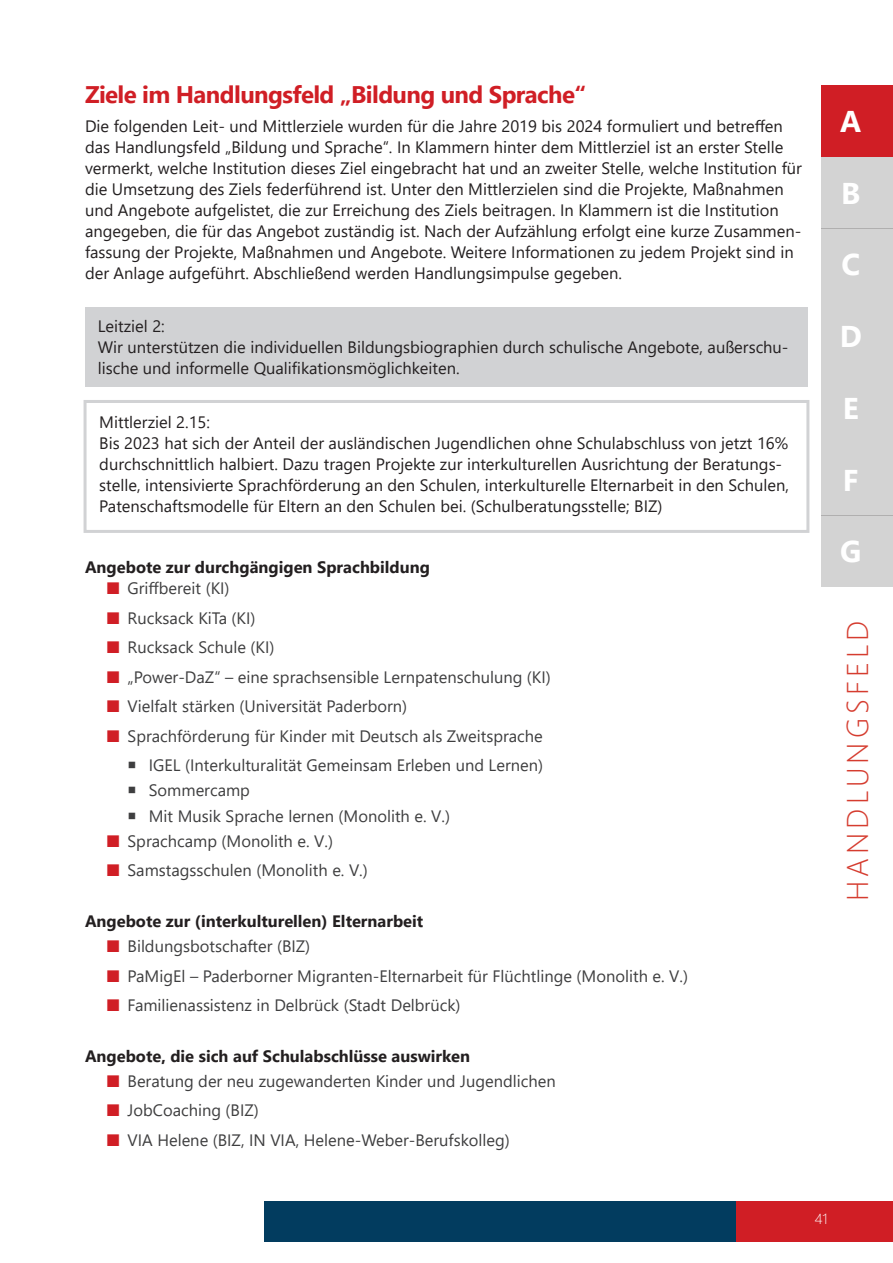
<style>
.page{position:relative;width:893px;height:1263px;background:#fff}
.page>*{position:absolute;margin:0;border:0;box-sizing:border-box;transform-origin:0 0}
.t1{font:300 30px "Segoe UI";letter-spacing:.135em;color:#d53c2f}
.t2{font:700 30px "Segoe UI";color:#fff}
.t3{font:700 24px "Segoe UI";letter-spacing:-.025em;color:#d01e25}
.t4{font:16.5px/21px "Segoe UI";color:#231f20}
.t5{font:16.5px/29.5px "Segoe UI";color:#3e3e3f;text-align:right}
.t6{font:700 16.5px "Segoe UI";color:#231f20}
.t7{font:300 14.55px "Segoe UI";color:#fff}
.s1{color:#d01e25}
</style>
<div class="page">
<div style="left:85px;top:307px;width:723px;height:80px;background:#d1d2d4"></div>
<div style="left:84px;top:400px;width:725px;height:133px;border:3px solid #d1d2d4"></div>
<div style="left:821px;top:85px;width:72px;height:72px;background:#d01e25"></div>
<div style="left:821px;top:157px;width:72px;height:72px;background:#d3d3d3"></div>
<div style="left:821px;top:229px;width:72px;height:71px;background:#d3d3d3"></div>
<div style="left:821px;top:300px;width:72px;height:72px;background:#d3d3d3"></div>
<div style="left:821px;top:372px;width:72px;height:72px;background:#d3d3d3"></div>
<div style="left:821px;top:444px;width:72px;height:72px;background:#d3d3d3"></div>
<div style="left:821px;top:516px;width:72px;height:71px;background:#d3d3d3"></div>
<div style="left:264px;top:1201px;width:473px;height:41px;background:#023c5f"></div>
<div style="left:737px;top:1201px;width:156px;height:41px;background:#d01e25"></div>
<h2 class="t3" style="left:85px;top:71px;width:503px">Ziele im Handlungsfeld „Bildung und Sprache“</h2>
<p class="t4" style="left:85px;top:114px;width:718px">Die folgenden Leit- und Mittlerziele wurden für die Jahre 2019 bis 2024 formuliert und betreffen das Handlungsfeld „Bildung und Sprache“. In Klammern hinter dem Mittlerziel ist an erster Stelle vermerkt, welche Institution dieses Ziel eingebracht hat und an zweiter Stelle, welche Institution für die Umsetzung des Ziels federführend ist. Unter den Mittlerzielen sind die Projekte, Maßnahmen und Angebote aufgelistet, die zur Erreichung des Ziels beitragen. In Klammern ist die Institution angegeben, die für das Angebot zuständig ist. Nach der Aufzählung erfolgt eine kurze Zusammen&shy;fassung der Projekte, Maßnahmen und Angebote. Weitere Informationen zu jedem Projekt sind in der Anlage aufgeführt. Abschließend werden Handlungsimpulse gegeben.</p>
<p class="t4" style="left:98px;top:314px;width:692px">Leitziel 2:<br>Wir unterstützen die individuellen Bildungsbiographien durch schulische Angebote, außerschu&shy;lische und informelle Qualifikationsmöglichkeiten.</p>
<p class="t4" style="left:99px;top:410px;width:691px">Mittlerziel 2.15:<br>Bis 2023 hat sich der Anteil der ausländischen Jugendlichen ohne Schulabschluss von jetzt 16% durchschnittlich halbiert. Dazu tragen Projekte zur interkulturellen Ausrichtung der Beratungs&shy;stelle, intensivierte Sprachförderung an den Schulen, interkulturelle Elternarbeit in den Schulen, Patenschaftsmodelle für Eltern an den Schulen bei. (Schulberatungsstelle; BIZ)</p>
<p class="t6" style="left:85px;top:552px;width:346px">Angebote zur durchgängigen Sprachbildung</p>
<p class="t5" style="left:106px;top:572px;width:125px"><span class="s1">■</span> Griffbereit (KI)</p>
<p class="t5" style="left:106px;top:601px;width:151px"><span class="s1">■</span> Rucksack KiTa (KI)</p>
<p class="t5" style="left:106px;top:631px;width:170px"><span class="s1">■</span> Rucksack Schule (KI)</p>
<p class="t5" style="left:106px;top:660px;width:446px"><span class="s1">■</span> „Power-DaZ“ – eine sprachsensible Lernpatenschulung (KI)</p>
<p class="t5" style="left:106px;top:690px;width:302px"><span class="s1">■</span> Vielfalt stärken (Universität Paderborn)</p>
<p class="t5" style="left:106px;top:719px;width:438px"><span class="s1">■</span> Sprachförderung für Kinder mit Deutsch als Zweitsprache<br>IGEL (Interkulturalität Gemeinsam Erleben und Lernen)</p>
<p class="t5" style="left:149px;top:776px;width:303px;line-height:25.2px;text-align:left">Sommercamp<br>Mit Musik Sprache lernen (Monolith e. V.)</p>
<p class="t5" style="left:106px;top:825px;width:228px"><span class="s1">■</span> Sprachcamp (Monolith e. V.)</p>
<p class="t5" style="left:106px;top:854px;width:263px"><span class="s1">■</span> Samstagsschulen (Monolith e. V.)</p>
<p class="t6" style="left:85px;top:905px;width:340px">Angebote zur (interkulturellen) Elternarbeit</p>
<p class="t5" style="left:106px;top:930px;width:205px"><span class="s1">■</span> Bildungsbotschafter (BIZ)</p>
<p class="t5" style="left:106px;top:959px;width:583px"><span class="s1">■</span> PaMigEl – Paderborner Migranten-Elternarbeit für Flüchtlinge (Monolith e. V.)</p>
<p class="t5" style="left:106px;top:989px;width:356px"><span class="s1">■</span> Familienassistenz in Delbrück (Stadt Delbrück)</p>
<p class="t6" style="left:85px;top:1040px;width:386px">Angebote, die sich auf Schulabschlüsse auswirken</p>
<p class="t5" style="left:106px;top:1065px;width:451px"><span class="s1">■</span> Beratung der neu zugewanderten Kinder und Jugendlichen</p>
<p class="t5" style="left:106px;top:1094px;width:154px"><span class="s1">■</span> JobCoaching (BIZ)</p>
<p class="t5" style="left:106px;top:1124px;width:405px"><span class="s1">■</span> VIA Helene (BIZ, IN VIA, Helene-Weber-Berufskolleg)</p>
<h1 class="t2" style="left:840px;top:93px;width:23px">A</h1>
<h1 class="t2" style="left:841px;top:165px;width:21px">B</h1>
<h1 class="t2" style="left:841px;top:236px;width:20px">C</h1>
<h1 class="t2" style="left:840px;top:308px;width:24px">D</h1>
<h1 class="t2" style="left:843px;top:380px;width:17px">E</h1>
<h1 class="t2" style="left:843px;top:452px;width:17px">F</h1>
<h1 class="t2" style="left:840px;top:523px;width:23px">G</h1>
<h1 class="t1" style="left:829px;top:901px;width:282px;rotate:-90deg">HANDLUNGSFELD</h1>
<p class="t7" style="left:815px;top:1204px;width:14px">41</p>
</div>
